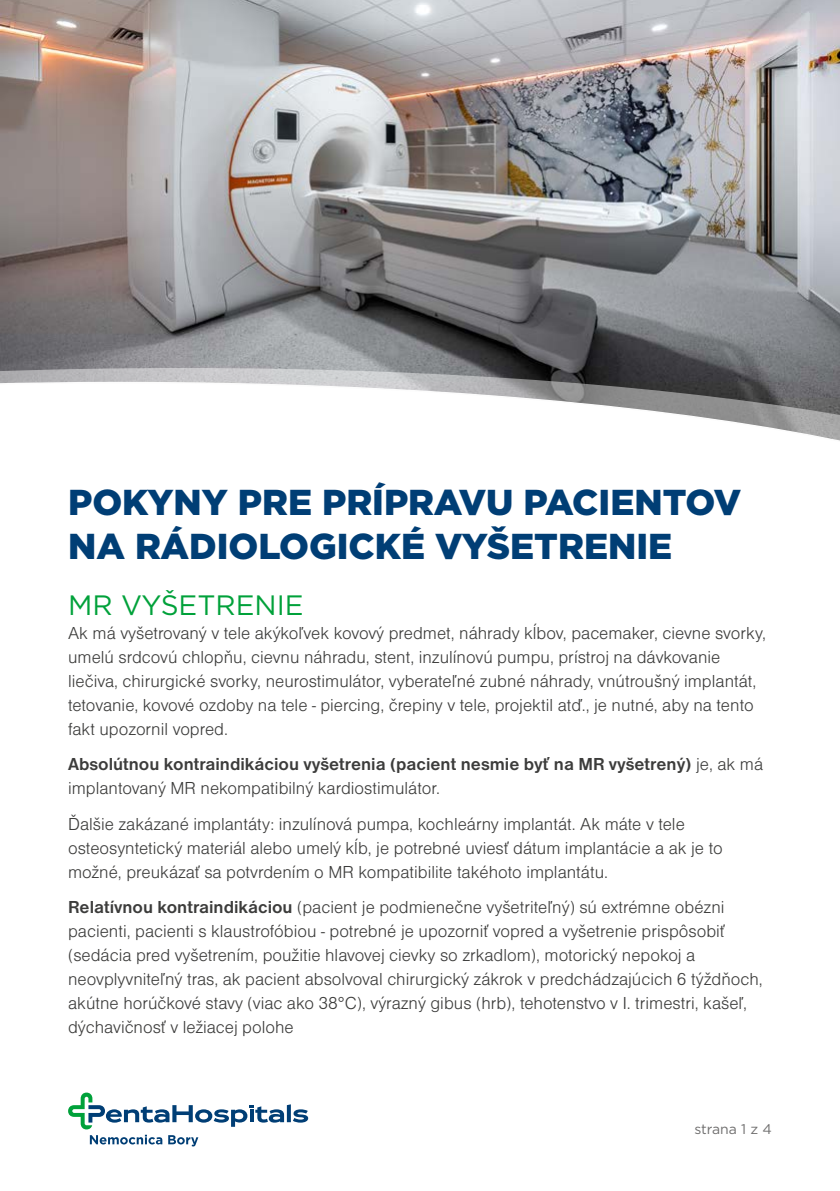
<style>
.page{position:relative;width:840px;height:1191px;background:#fff}
.page>*{position:absolute;margin:0;border:0;box-sizing:border-box;transform-origin:0 0}
.t1{font:900 36px/43.2px "Gotham";color:#003e75}
.t2{font:28px "Gotham";color:#00a13a}
.t3{font:18px/24px "Nimbus Sans DOT Ligh";color:#3c3c3b}
.t4{font:700 18px "Nimbus Sans DOT";color:#3c3c3b}
.t5{font:14px "Gotham";color:#706f6f}
.s1{font-family:"Nimbus Sans DOT Ligh";font-weight:400}
.s2{font-family:"Nimbus Sans DOT";font-weight:700}
</style>
<div class="page">
<img style="left:0;top:0;width:839px;height:368px">
<svg style="left:0;top:368px;width:839px;height:73px"></svg>
<svg style="left:68px;top:1092px;width:240px;height:54px"></svg>
<h1 class="t1" style="left:68px;top:481px;width:674px">POKYNY PRE PRÍPRAVU PACIENTOV<br>NA RÁDIOLOGICKÉ VYŠETRENIE</h1>
<h2 class="t2" style="left:68px;top:587px;width:237px">MR VYŠETRENIE</h2>
<p class="t3" style="left:68px;top:621px;width:699px">Ak má vyšetrovaný v tele akýkoľvek kovový predmet, náhrady kĺbov, pacemaker, cievne svorky, umelú srdcovú chlopňu, cievnu náhradu, stent, inzulínovú pumpu, prístroj na dávkovanie liečiva, chirurgické svorky, neurostimulátor, vyberateľné zubné náhrady, vnútroušný implantát, tetovanie, kovové ozdoby na tele - piercing, črepiny v tele, projektil atď., je nutné, aby na tento fakt upozornil vopred.</p>
<p class="t4" style="left:68px;top:754px;width:696px">Absolútnou kontraindikáciou vyšetrenia (pacient nesmie byť na MR vyšetrený) <span class="s1">je, ak má</span></p>
<p class="t3" style="left:68px;top:771px;width:618px;line-height:35.4px">implantovaný MR nekompatibilný kardiostimulátor.<br>Ďalšie zakázané implantáty: inzulínová pumpa, kochleárny implantát. Ak máte v tele</p>
<p class="t3" style="left:68px;top:836px;width:655px">osteosyntetický materiál alebo umelý kĺb, je potrebné uviesť dátum implantácie a ak je to možné, preukázať sa potvrdením o MR kompatibilite takéhoto implantátu.</p>
<p class="t3" style="left:68px;top:895px;width:695px"><span class="s2">Relatívnou kontraindikáciou</span> (pacient je podmienečne vyšetriteľný) sú extrémne obézni pacienti, pacienti s klaustrofóbiou - potrebné je upozorniť vopred a vyšetrenie prispôsobiť (sedácia pred vyšetrením, použitie hlavovej cievky so zrkadlom), motorický nepokoj a neovplyvniteľný tras, ak pacient absolvoval chirurgický zákrok v predchádzajúcich 6 týždňoch, akútne horúčkové stavy (viac ako 38°C), výrazný gibus (hrb), tehotenstvo v I. trimestri, kašeľ, dýchavičnosť v ležiacej polohe</p>
<p class="t5" style="left:694px;top:1120px;width:79px">strana 1 z 4</p>
</div>
